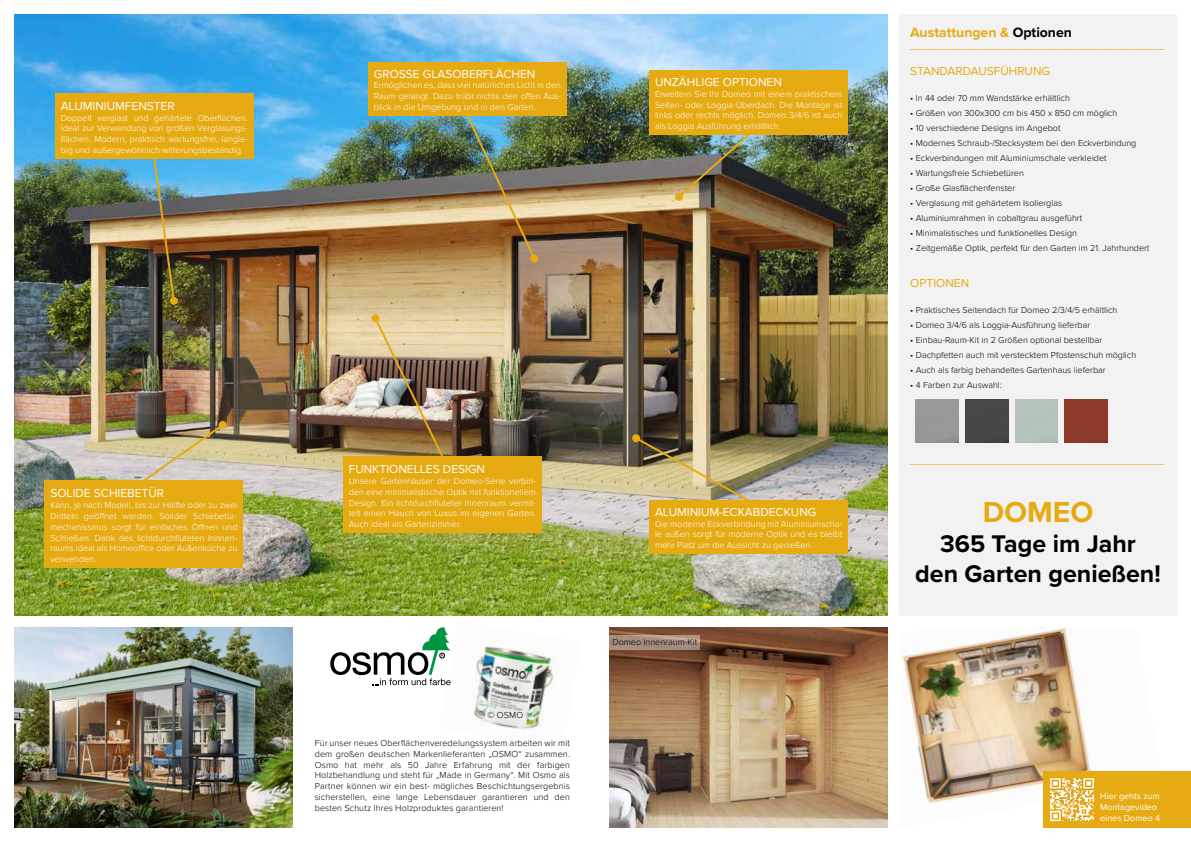
<style>
.page{position:relative;width:1191px;height:842px;background:#fff}
.page>*{position:absolute;margin:0;border:0;box-sizing:border-box;transform-origin:0 0}
.t1{font:700 30px "Proxima Nova";color:#e6aa12}
.t2{font:700 25px/30px "Proxima Nova";color:#000;text-align:center}
.t3{font:700 14px "Proxima Nova";color:#e6aa12}
.t4{font:12px "Proxima Nova";color:#fff}
.t5{font:12px "Proxima Nova";color:#e6aa12}
.t6{font:10px "Proxima Nova";color:#e6aa12}
.t7{font:300 9px/10.8px "Proxima Nova";color:#000;text-align:justify}
.t8{font:300 9px/10.8px "Proxima Nova";color:#fff;text-align:justify}
.t9{font:9px/10.8px "Proxima Nova";color:#fff}
.s1{color:#000}
</style>
<div class="page">
<img style="left:14px;top:14px;width:873px;height:602px">
<div style="left:899px;top:14px;width:277px;height:602px;background:#f2f2f2"></div>
<img style="left:609px;top:627px;width:278px;height:201px">
<div style="left:55px;top:93px;width:198px;height:66px;background:#e6aa12"></div>
<div style="left:368px;top:62px;width:198px;height:54px;background:#e6aa12"></div>
<div style="left:45px;top:481px;width:198px;height:87px;background:#e6aa12"></div>
<img style="left:152px;top:159px;width:24px;height:144px">
<div style="left:170px;top:297px;width:8px;height:8px;background:#e6aa12;border-radius:50%"></div>
<div style="left:343px;top:456px;width:198px;height:77px;background:#e6aa12"></div>
<div style="left:649px;top:500px;width:199px;height:54px;background:#e6aa12"></div>
<img style="left:465px;top:116px;width:72px;height:145px">
<div style="left:530px;top:254px;width:8px;height:8px;background:#e6aa12;border-radius:50%"></div>
<div style="left:649px;top:71px;width:199px;height:64px;background:#e6aa12"></div>
<img style="left:676px;top:135px;width:75px;height:65px">
<div style="left:675px;top:193px;width:8px;height:8px;background:#e6aa12;border-radius:50%"></div>
<img style="left:633px;top:435px;width:118px;height:68px">
<div style="left:632px;top:434px;width:8px;height:8px;background:#e6aa12;border-radius:50%"></div>
<img style="left:373px;top:316px;width:72px;height:140px">
<div style="left:371px;top:314px;width:8px;height:8px;background:#e6aa12;border-radius:50%"></div>
<img style="left:141px;top:422px;width:84px;height:59px">
<div style="left:219px;top:421px;width:8px;height:8px;background:#e6aa12;border-radius:50%"></div>
<div style="left:1064px;top:400px;width:43px;height:42px;background:#8d3a2b"></div>
<div style="left:965px;top:400px;width:43px;height:42px;background:#464646"></div>
<img style="left:902px;top:628px;width:190px;height:175px">
<div style="left:1043px;top:771px;width:148px;height:57px;background:#e6aa12"></div>
<img style="left:1050px;top:778px;width:44px;height:44px">
<svg style="left:609px;top:635px;width:91px;height:14px"></svg>
<img style="left:14px;top:627px;width:278px;height:201px">
<img style="left:441px;top:644px;width:115px;height:86px">
<svg style="left:330px;top:627px;width:121px;height:58px"></svg>
<h3 class="t4" style="left:61px;top:99px;width:115px">ALUMINIUMFENSTER</h3>
<p class="t8" style="left:61px;top:112px;width:189px">Doppelt verglast und gehärtete Oberflächen.<br>Ideal zur Verwendung von großen Verglasungs&shy;flächen. Modern, praktisch wartungsfrei, langle&shy;big und außergewöhnlich witterungsbeständig</p>
<h3 class="t4" style="left:374px;top:67px;width:163px">GROSSE GLASOBERFLÄCHEN</h3>
<p class="t8" style="left:374px;top:80px;width:189px">Ermöglichen es, dass viel natürliches Licht in den Raum gelangt. Dazu trübt nichts den offen Aus&shy;blick in die Umgebung und in den Garten.</p>
<h3 class="t4" style="left:655px;top:75px;width:128px">UNZÄHLIGE OPTIONEN</h3>
<p class="t8" style="left:655px;top:89px;width:189px">Erweitern Sie Ihr Domeo mit einem praktischem Seiten- oder Loggia-Überdach. Die Montage ist links oder rechts möglich. Domeo 3/4/6 ist auch als Loggia Ausführung erhältlich.</p>
<h3 class="t4" style="left:50px;top:486px;width:115px">SOLIDE SCHIEBETÜR</h3>
<p class="t8" style="left:50px;top:500px;width:189px">Kann, je nach Modell, bis zur Hälfte oder zu zwei Dritteln geöffnet werden. Solider Schiebetür&shy;mechanissmus sorgt für einfaches Öffnen und Schließen. Dank des lichtdurchfluteten Innnen&shy;raums ideal als Homeoffice oder Außenküche zu verwenden.</p>
<h3 class="t4" style="left:349px;top:462px;width:138px">FUNKTIONELLES DESIGN</h3>
<p class="t8" style="left:349px;top:476px;width:189px">Unsere Gartenhäuser der Domeo-Serie verbin&shy;den eine minimalistische Optik mit funktionellem Design. Ein lichtdurchfluteter Innenraum vermit&shy;telt einen Hauch von Luxus im eigenen Garten.<br>Auch ideal als Gartenzimmer.</p>
<p class="t7" style="left:487px;top:710px;width:37px">© OSMO</p>
<p class="t7" style="left:315px;top:738px;width:257px">Für unser neues Oberflächenveredelungssystem arbeiten wir mit dem großen deutschen Markenlieferanten „OSMO“ zusammen.<br>Osmo hat mehr als 50 Jahre Erfahrung mit der farbigen Holzbehandlung und steht für „Made in Germany“. Mit Osmo als Partner können wir ein best- mögliches Beschichtungsergebnis sicherstellen, eine lange Lebensdauer garantieren und den besten Schutz Ihres Holzproduktes garantieren!</p>
<h3 class="t4" style="left:655px;top:505px;width:163px">ALUMINIUM-ECKABDECKUNG</h3>
<p class="t8" style="left:655px;top:518px;width:189px">Die moderne Eckverbindung mit Aluminiumscha&shy;le außen sorgt für moderne Optik und es bleibt mehr Platz um die Aussicht zu genießen.</p>
<p class="t7" style="left:612px;top:637px;width:86px">Domeo Innenraum-Kit</p>
<h3 class="t3" style="left:910px;top:21px;width:163px">Austattungen &amp; <span class="s1">Optionen</span></h3>
<p class="t6" style="left:910px;top:40px;width:255px">_____________________________________________</p>
<h3 class="t5" style="left:910px;top:64px;width:141px">STANDARDAUSFÜHRUNG</h3>
<p class="t7" style="left:910px;top:92px;width:161px">• In 44 oder 70 mm Wandstärke erhältlich</p>
<p class="t7" style="left:910px;top:107px;width:208px">• Größen von 300x300 cm bis 450 x 850 cm möglich</p>
<p class="t7" style="left:910px;top:122px;width:152px">• 10 verschiedene Designs im Angebot</p>
<p class="t7" style="left:910px;top:137px;width:228px">• Modernes Schraub-/Stecksystem bei den Eckverbindung</p>
<p class="t7" style="left:910px;top:152px;width:198px">• Eckverbindungen mit Aluminiumschale verkleidet</p>
<p class="t7" style="left:910px;top:167px;width:115px">• Wartungsfreie Schiebetüren</p>
<p class="t7" style="left:910px;top:183px;width:106px">• Große Glasflächenfenster</p>
<p class="t7" style="left:910px;top:198px;width:153px">• Verglasung mit gehärtetem Isolierglas</p>
<p class="t7" style="left:910px;top:213px;width:173px">• Aluminiumrahmen in cobaltgrau ausgeführt</p>
<p class="t7" style="left:910px;top:228px;width:168px">• Minimalistisches und funktionelles Design</p>
<p class="t7" style="left:910px;top:243px;width:241px">• Zeitgemäße Optik, perfekt für den Garten im 21. Jahrhundert</p>
<h3 class="t5" style="left:910px;top:276px;width:60px">OPTIONEN</h3>
<p class="t7" style="left:910px;top:304px;width:209px">• Praktisches Seitendach für Domeo 2/3/4/5 erhältlich</p>
<p class="t7" style="left:910px;top:319px;width:181px">• Domeo 3/4/6 als Loggia-Ausführung lieferbar</p>
<p class="t7" style="left:910px;top:334px;width:193px">• Einbau-Raum-Kit in 2 Größen optional bestellbar</p>
<p class="t7" style="left:910px;top:349px;width:227px">• Dachpfetten auch mit verstecktem Pfostenschuh möglich</p>
<p class="t7" style="left:910px;top:364px;width:197px">• Auch als farbig behandeltes Gartenhaus lieferbar</p>
<p class="t7" style="left:910px;top:379px;width:93px">• 4 Farben zur Auswahl:</p>
<p class="t6" style="left:910px;top:455px;width:255px">_____________________________________________</p>
<h1 class="t1" style="left:982px;top:489px;width:112px">DOMEO</h1>
<h2 class="t2" style="left:915px;top:528px;width:247px">365 Tage im Jahr<br>den Garten genießen!</h2>
<p class="t9" style="left:1100px;top:791px;width:61px">Hier gehts zum<br>Montagevideo eines Domeo 4</p>
</div>
